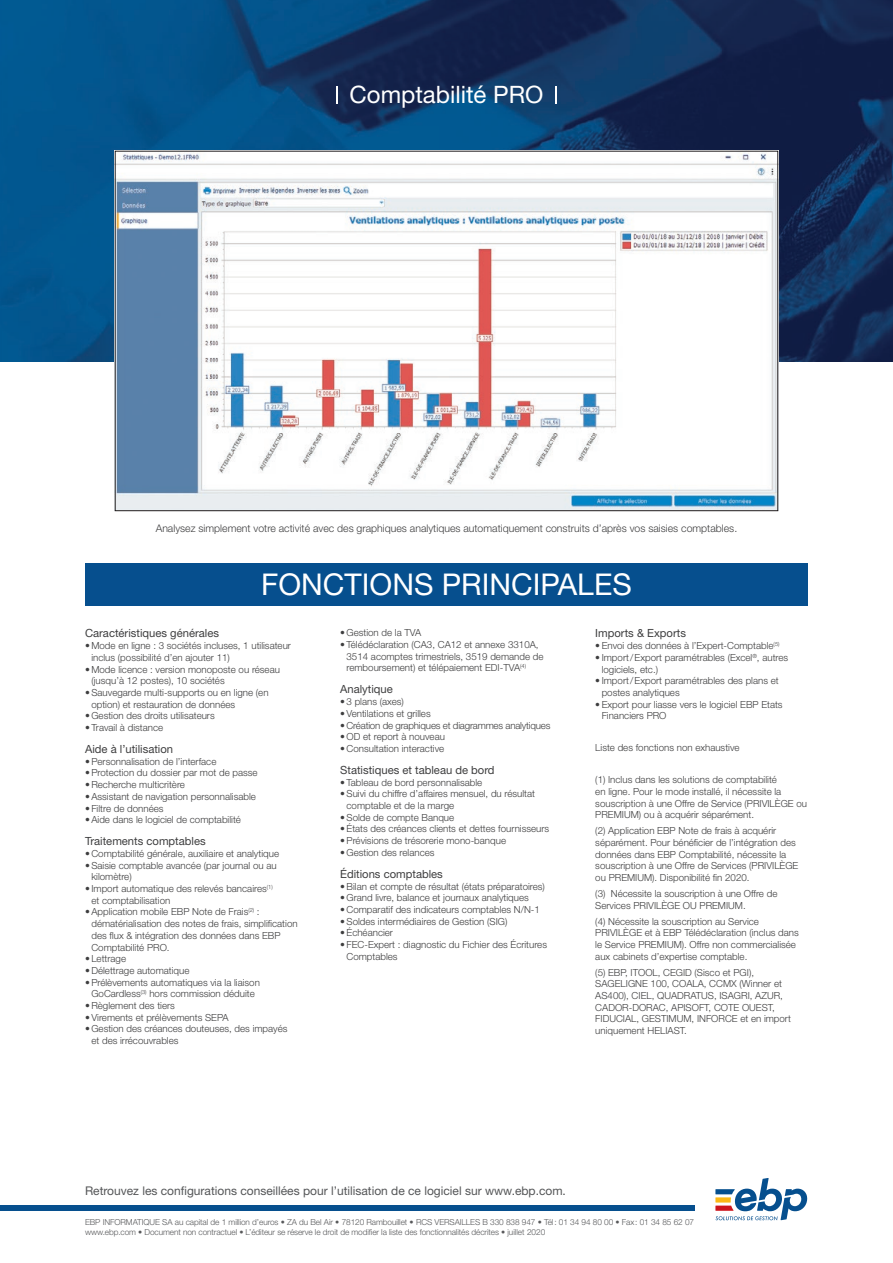
<style>
.page{position:relative;width:893px;height:1263px;background:#fff}
.page>*{position:absolute;margin:0;border:0;box-sizing:border-box;transform-origin:0 0}
.t1{font:30px "Helvetica Neue LT Std";color:#fff}
.Titre-FP-Dos-_2émePa{font:24px "Helvetica Neue LT Std";color:#fff}
.t2{font:12px "Helvetica Neue LT Std";color:#545557}
.Titre-FonctionsPrinc{font:11.25px "Helvetica Neue LT Std";color:#3e3e3f}
.Légende-Capture-_2ém{font:300 10.5px "Helvetica Neue LT Std";color:#3e3e3f}
.Liste-FonctionsPrinc{font:300 9.75px/11.7px "Helvetica Neue LT Std";color:#3e3e3f}
.Mentions-FonctionsPr{font:300 9.75px/11.7px "Helvetica Neue LT Std";color:#3e3e3f}
.Liste-FonctionsPrinc-2{font:300 9.75px "Helvetica Neue LT Std";letter-spacing:-.02em;color:#3e3e3f}
.t3{font:300 8.25px/9.9px "Helvetica Neue LT Std";letter-spacing:-.01em;color:#57585a}
</style>
<div class="page">
<img style="left:0;top:0;width:893px;height:361px">
<svg style="left:715px;top:1178px;width:92px;height:42px"></svg>
<div style="left:0;top:1205px;width:694px;height:6px;background:#064f8e"></div>
<svg style="left:336px;top:86px;width:2px;height:17px"></svg>
<svg style="left:555px;top:86px;width:2px;height:17px"></svg>
<div style="left:85px;top:563px;width:723px;height:43px;background:#064f8e"></div>
<img style="left:117px;top:153px;width:659px;height:356px">
<p class="Titre-FP-Dos-_2émePa" style="left:350px;top:80px;width:195px">Comptabilité PRO</p>
<p class="Légende-Capture-_2ém" style="left:156px;top:522px;width:583px">Analysez simplement votre activité avec des graphiques analytiques automatiquement construits d’après vos saisies comptables.</p>
<p class="t1" style="left:261px;top:567px;width:372px">FONCTIONS PRINCIPALES</p>
<p class="Titre-FonctionsPrinc" style="left:85px;top:627px;width:135px">Caractéristiques générales</p>
<p class="Liste-FonctionsPrinc" style="left:91px;top:640px;width:201px;text-indent:-6px">• Mode en ligne : 3 sociétés incluses, 1 utilisateur inclus (possibilité d’en ajouter 11)</p>
<p class="Liste-FonctionsPrinc" style="left:91px;top:663px;width:190px;text-indent:-6px">• Mode licence : version monoposte ou réseau (jusqu’à 12 postes), 10 sociétés</p>
<p class="Liste-FonctionsPrinc" style="left:91px;top:686px;width:179px;text-indent:-6px">•Sauvegarde multi-supports ou en ligne (en option) et restauration de données</p>
<p class="Liste-FonctionsPrinc" style="left:85px;top:710px;width:131px">• Gestion des droits utilisateurs</p>
<p class="Liste-FonctionsPrinc" style="left:85px;top:721px;width:80px">• Travail à distance</p>
<p class="Titre-FonctionsPrinc" style="left:85px;top:742px;width:90px">Aide à l’utilisation</p>
<p class="Liste-FonctionsPrinc" style="left:85px;top:755px;width:133px">•Personnalisation de l’interface</p>
<p class="Liste-FonctionsPrinc" style="left:85px;top:767px;width:174px">•Protection du dossier par mot de passe</p>
<p class="Liste-FonctionsPrinc" style="left:85px;top:779px;width:101px">•Recherche multicritère</p>
<p class="Liste-FonctionsPrinc" style="left:85px;top:790px;width:172px">•Assistant de navigation personnalisable</p>
<p class="Liste-FonctionsPrinc" style="left:85px;top:802px;width:80px">• Filtre de données</p>
<p class="Liste-FonctionsPrinc" style="left:85px;top:814px;width:157px">•Aide dans le logiciel de comptabilité</p>
<p class="Titre-FonctionsPrinc" style="left:85px;top:834px;width:122px">Traitements comptables</p>
<p class="Liste-FonctionsPrinc" style="left:85px;top:847px;width:196px">• Comptabilité générale, auxiliaire et analytique</p>
<p class="Liste-FonctionsPrinc" style="left:91px;top:859px;width:187px;text-indent:-6px">•Saisie comptable avancée (par journal ou au kilomètre)</p>
<p class="Liste-FonctionsPrinc" style="left:91px;top:882px;width:183px;text-indent:-6px">• Import automatique des relevés bancaires<sup>(1) </sup>et comptabilisation</p>
<p class="Liste-FonctionsPrinc" style="left:91px;top:906px;width:208px;text-indent:-6px">•Application mobile EBP Note de Frais<sup>(2)</sup> : dématérialisation des notes de frais, simplification des flux &amp; intégration des données dans EBP Comptabilité PRO.</p>
<p class="Liste-FonctionsPrinc" style="left:85px;top:953px;width:43px">• Lettrage</p>
<p class="Liste-FonctionsPrinc" style="left:85px;top:964px;width:106px">•Délettrage automatique</p>
<p class="Liste-FonctionsPrinc" style="left:85px;top:976px;width:176px;text-align:center">•Prélèvements automatiques via la liaison<br>GoCardless<sup>(3)</sup> hors commission déduite</p>
<p class="Liste-FonctionsPrinc" style="left:85px;top:999px;width:91px">•Règlement des tiers</p>
<p class="Liste-FonctionsPrinc" style="left:85px;top:1011px;width:145px">• Virements et prélèvements SEPA</p>
<p class="Liste-FonctionsPrinc" style="left:91px;top:1023px;width:198px;text-indent:-6px">• Gestion des créances douteuses, des impayés et des irrécouvrables</p>
<p class="Liste-FonctionsPrinc" style="left:340px;top:627px;width:83px">• Gestion de la TVA</p>
<p class="Liste-FonctionsPrinc" style="left:347px;top:638px;width:198px;text-indent:-6px">• Télédéclaration (CA3, CA12 et annexe 3310A,<br>3514 acomptes trimestriels, 3519 demande de remboursement) et télépaiement EDI-TVA<sup>(4)</sup></p>
<p class="Titre-FonctionsPrinc" style="left:340px;top:683px;width:54px">Analytique</p>
<p class="Liste-FonctionsPrinc" style="left:340px;top:696px;width:65px">• 3 plans (axes)</p>
<p class="Liste-FonctionsPrinc" style="left:340px;top:707px;width:92px">• Ventilations et grilles</p>
<p class="Liste-FonctionsPrinc-2" style="left:340px;top:719px;width:212px">• Création de graphiques et diagrammes analytiques</p>
<p class="Liste-FonctionsPrinc" style="left:340px;top:731px;width:106px">• OD et report à nouveau</p>
<p class="Liste-FonctionsPrinc" style="left:340px;top:742px;width:106px">• Consultation interactive</p>
<p class="Titre-FonctionsPrinc" style="left:340px;top:763px;width:156px">Statistiques et tableau de bord</p>
<p class="Liste-FonctionsPrinc" style="left:340px;top:776px;width:144px">• Tableau de bord personnalisable</p>
<p class="Liste-FonctionsPrinc" style="left:347px;top:788px;width:190px;text-indent:-6px">•Suivi du chiffre d’affaires mensuel, du résultat comptable et de la marge</p>
<p class="Liste-FonctionsPrinc" style="left:340px;top:811px;width:116px">•Solde de compte Banque</p>
<p class="Liste-FonctionsPrinc" style="left:340px;top:823px;width:210px">• États des créances clients et dettes fournisseurs</p>
<p class="Liste-FonctionsPrinc" style="left:340px;top:835px;width:167px">•Prévisions de trésorerie mono-banque</p>
<p class="Liste-FonctionsPrinc" style="left:340px;top:846px;width:96px">• Gestion des relances</p>
<p class="Titre-FonctionsPrinc" style="left:340px;top:867px;width:104px">Éditions comptables</p>
<p class="Liste-FonctionsPrinc" style="left:340px;top:880px;width:206px">•Bilan et compte de résultat (états préparatoires)</p>
<p class="Liste-FonctionsPrinc" style="left:340px;top:892px;width:190px">• Grand livre, balance et journaux analytiques</p>
<p class="Liste-FonctionsPrinc" style="left:340px;top:903px;width:201px">• Comparatif des indicateurs comptables N/N-1</p>
<p class="Liste-FonctionsPrinc" style="left:340px;top:915px;width:169px">•Soldes intermédiaires de Gestion (SIG)</p>
<p class="Liste-FonctionsPrinc" style="left:340px;top:927px;width:54px">• Échéancier</p>
<p class="Liste-FonctionsPrinc" style="left:347px;top:938px;width:202px;text-indent:-6px">• FEC-Expert : diagnostic du Fichier des Écritures<br>Comptables</p>
<p class="Titre-FonctionsPrinc" style="left:595px;top:627px;width:92px">Imports &amp; Exports</p>
<p class="Liste-FonctionsPrinc" style="left:595px;top:640px;width:186px">• Envoi des données à l’Expert-Comptable<sup>(5)</sup></p>
<p class="Liste-FonctionsPrinc" style="left:602px;top:651px;width:188px;text-indent:-6px">• Import/Export paramétrables (Excel<sup>®</sup>, autres logiciels, etc.)</p>
<p class="Liste-FonctionsPrinc" style="left:602px;top:675px;width:179px;text-indent:-6px">• Import/Export paramétrables des plans et postes analytiques</p>
<p class="Liste-FonctionsPrinc" style="left:602px;top:698px;width:182px;text-indent:-6px">• Export pour liasse vers le logiciel EBP Etats<br>Financiers PRO</p>
<p class="Mentions-FonctionsPr" style="left:595px;top:742px;width:146px">Liste des fonctions non exhaustive</p>
<p class="Mentions-FonctionsPr" style="left:595px;top:774px;width:213px">(1) Inclus dans les solutions de comptabilité<br>en ligne. Pour le mode installé, il nécessite la souscription à une Offre de Service (PRIVILÈGE ou PREMIUM) ou à acquérir séparément.</p>
<p class="Mentions-FonctionsPr" style="left:595px;top:825px;width:205px">(2) Application EBP Note de frais à acquérir séparément. Pour bénéficier de l’intégration des données dans EBP Comptabilité, nécessite la souscription à une Offre de Services (PRIVILÈGE ou PREMIUM). Disponibilité fin 2020.</p>
<p class="Mentions-FonctionsPr" style="left:595px;top:887px;width:184px">(3) Nécessite la souscription à une Offre de<br>Services PRIVILÈGE OU PREMIUM.</p>
<p class="Mentions-FonctionsPr" style="left:595px;top:915px;width:205px">(4) Nécessite la souscription au Service PRIVILÈGE et à EBP Télédéclaration (inclus dans le Service PREMIUM). Offre non commercialisée aux cabinets d’expertise comptable.</p>
<p class="Mentions-FonctionsPr" style="left:595px;top:966px;width:197px">(5) EBP, ITOOL, CEGID (Sisco et PGI), SAGELIGNE 100, COALA, CCMX (Winner et AS400), CIEL, QUADRATUS, ISAGRI, AZUR, CADOR-DORAC, APISOFT, COTE OUEST, FIDUCIAL, GESTIMUM, INFORCE et en import uniquement HELIAST.</p>
<p class="t2" style="left:85px;top:1183px;width:482px">Retrouvez les configurations conseillées pour l’utilisation de ce logiciel sur www.ebp.com.</p>
<p class="t3" style="left:85px;top:1217px;width:611px">EBP INFORMATIQUE SA au capital de 1 million d’euros • ZA du Bel Air • 78120 Rambouillet • RCS VERSAILLES B 330 838 947 • Tél: 01 34 94 80 00 • Fax: 01 34 85 62 07 www.ebp.com • Document non contractuel • L’éditeur se réserve le droit de modifier la liste des fonctionnalités décrites • juillet 2020</p>
</div>
